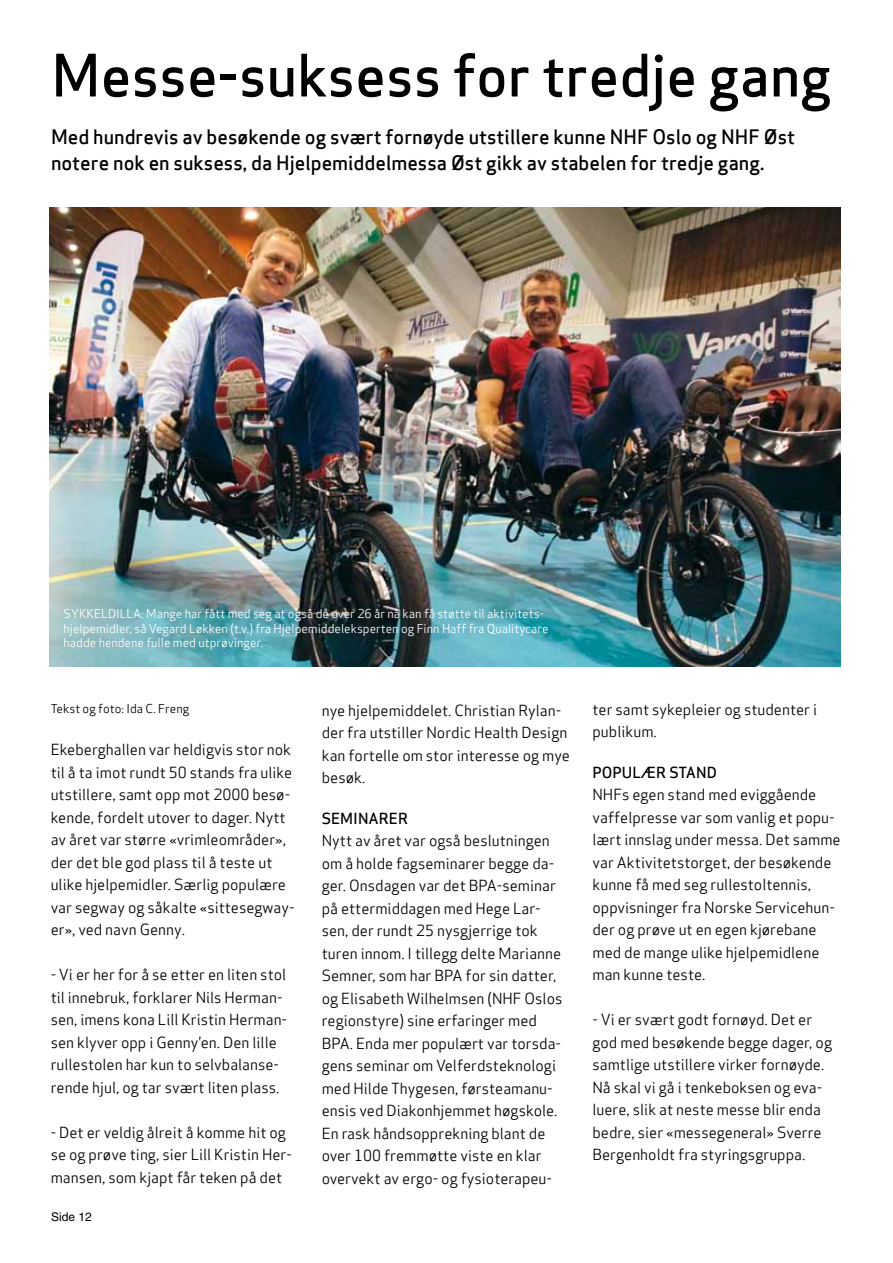
<style>
.page{position:relative;width:893px;height:1263px;background:#fff}
.page>*{position:absolute;margin:0;border:0;box-sizing:border-box;transform-origin:0 0}
.t1{font:57px "Apex Sans Medium T";color:#000}
.t2{font:19.5px/25.5px "Apex Sans Medium T";color:#000}
.t3{font:15px/22.5px "Apex Sans Book T";color:#000}
.t4{font:15px "Apex Sans Medium T";color:#000}
.t5{font:12px/14.4px "Apex Sans Book T";color:#fff}
.t6{font:12px "Apex Sans Book T";color:#000}
.t7{font:12px "Helvetica";color:#000}
</style>
<div class="page">
<img style="left:50px;top:208px;width:791px;height:459px">
<h1 class="t1" style="left:51px;top:39px;width:782px">Messe-suksess for tredje gang</h1>
<h2 class="t2" style="left:51px;top:124px;width:746px">Med hundrevis av besøkende og svært fornøyde utstillere kunne NHF Oslo og NHF Øst notere nok en suksess, da Hjelpemiddelmessa Øst gikk av stabelen for tredje gang.</h2>
<p class="t5" style="left:64px;top:607px;width:487px">SYKKELDILLA: Mange har fått med seg at også de over 26 år nå kan få støtte til aktivitets&shy;hjelpemidler, så Vegard Løkken (t.v.) fra Hjelpemiddeleksperten og Finn Haff fra Qualitycare hadde hendene fulle med utprøvinger.</p>
<p class="t6" style="left:51px;top:701px;width:140px">Tekst og foto: Ida C. Freng</p>
<p class="t3" style="left:51px;top:738px;width:245px">Ekeberghallen var heldigvis stor nok til å ta imot rundt 50 stands fra ulike utstillere, samt opp mot 2000 besø&shy;kende, fordelt utover to dager. Nytt av året var større «vrimleområder», der det ble god plass til å teste ut ulike hjelpemidler. Særlig populære var segway og såkalte «sittesegway&shy;er», ved navn Genny.</p>
<p class="t3" style="left:51px;top:963px;width:238px">- Vi er her for å se etter en liten stol til innebruk, forklarer Nils Herman&shy;sen, imens kona Lill Kristin Herman&shy;sen klyver opp i Genny’en. Den lille rullestolen har kun to selvbalanse&shy;rende hjul, og tar svært liten plass.</p>
<p class="t3" style="left:51px;top:1121px;width:243px">- Det er veldig ålreit å komme hit og se og prøve ting, sier Lill Kristin Her&shy;mansen, som kjapt får teken på det</p>
<p class="t7" style="left:51px;top:1209px;width:42px">Side 12</p>
<p class="t3" style="left:322px;top:699px;width:250px">nye hjelpemiddelet. Christian Rylan&shy;der fra utstiller Nordic Health Design kan fortelle om stor interesse og mye besøk.</p>
<p class="t4" style="left:322px;top:808px;width:20px">Seminarer</p>
<p class="t3" style="left:322px;top:829px;width:242px">Nytt av året var også beslutningen om å holde fagseminarer begge da&shy;ger. Onsdagen var det BPA-seminar på ettermiddagen med Hege Lar&shy;sen, der rundt 25 nysgjerrige tok turen innom. I tillegg delte Marianne Semner, som har BPA for sin datter, og Elisabeth Wilhelmsen (NHF Oslos regionstyre) sine erfaringer med BPA. Enda mer populært var torsda&shy;gens seminar om Velferdsteknologi med Hilde Thygesen, førsteamanu&shy;ensis ved Diakonhjemmet høgskole.<br>En rask håndsopprekning blant de over 100 fremmøtte viste en klar overvekt av ergo- og fysioterapeu-</p>
<p class="t3" style="left:592px;top:698px;width:226px">ter samt sykepleier og studenter i publikum.</p>
<p class="t4" style="left:592px;top:762px;width:20px">Popul</p>
<p class="t4" style="left:641px;top:762px;width:39px">ær stan</p>
<p class="t4" style="left:707px;top:762px;width:12px">d</p>
<p class="t3" style="left:592px;top:783px;width:250px">NHFs egen stand med eviggående vaffelpresse var som vanlig et popu&shy;lært innslag under messa. Det samme var Aktivitetstorget, der besøkende kunne få med seg rullestoltennis, oppvisninger fra Norske Servicehun&shy;der og prøve ut en egen kjørebane med de mange ulike hjelpemidlene man kunne teste.</p>
<p class="t3" style="left:592px;top:1008px;width:241px">- Vi er svært godt fornøyd. Det er god med besøkende begge dager, og samtlige utstillere virker fornøyde.<br>Nå skal vi gå i tenkeboksen og eva&shy;luere, slik at neste messe blir enda bedre, sier «messegeneral» Sverre Bergenholdt fra styringsgruppa.</p>
</div>
